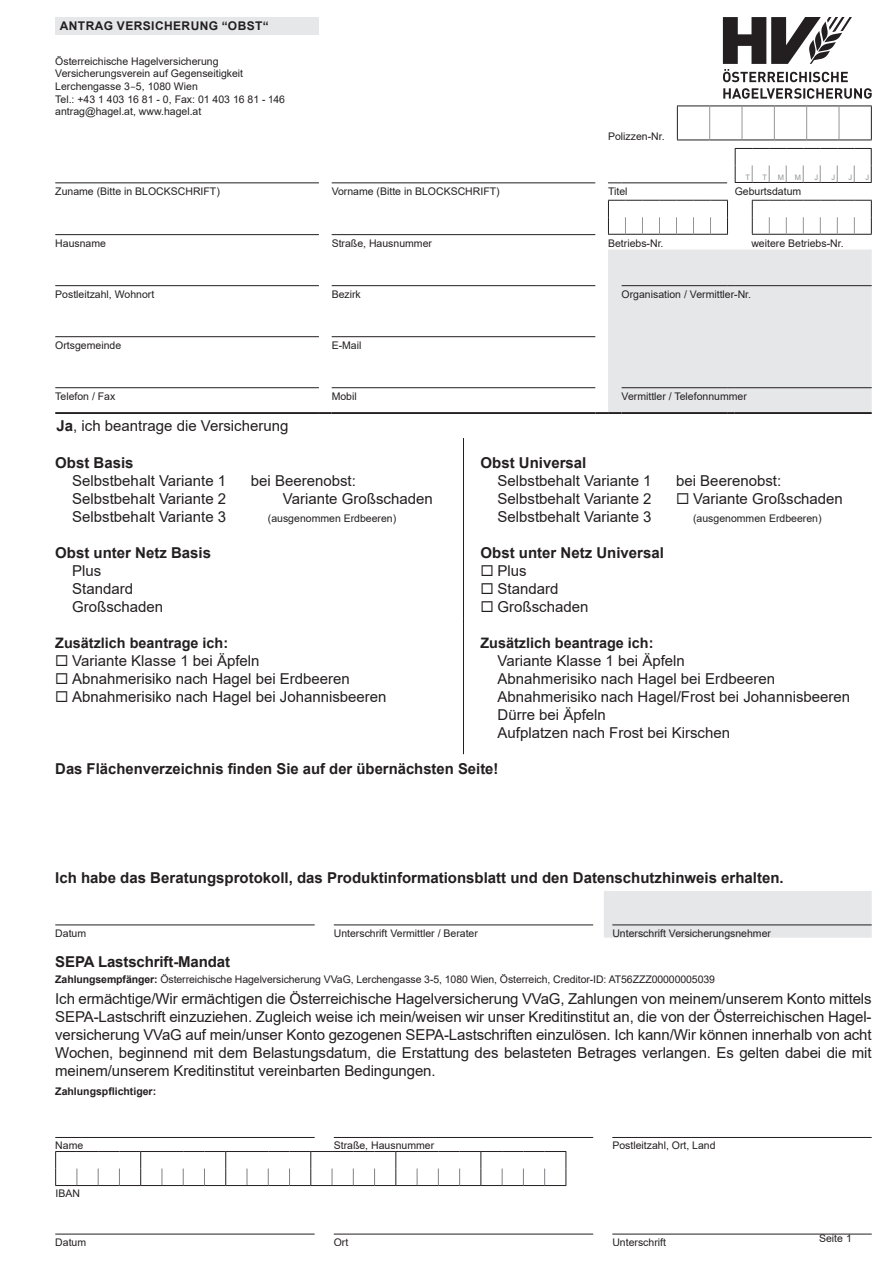
<style>
.page{position:relative;width:893px;height:1263px;background:#fff}
.page>*{position:absolute;margin:0;border:0;box-sizing:border-box;transform-origin:0 0}
.t1{font:15px/18px "Arial";color:#231f20}
.t2{font:700 15px "Arial";color:#231f20}
.t3{font:700 14.4px "Arial";color:#231f20}
.t4{font:700 12px "Arial";letter-spacing:.035em;color:#231f20}
.t5{font:10.5px/12.3px "Arial";color:#231f20}
.t6{font:700 10.5px "Arial";color:#231f20}
.t7{font:7.5px "Arial";color:#939598}
.s1{font-family:"DIN Pro"}
.s2{font-weight:700}
.s3{font-style:inherit}
</style>
<div class="page">
<hr style="left:677px;top:106px;width:33px;height:1px;background:#231f20">
<hr style="left:677px;top:106px;width:1px;height:34px;background:#231f20">
<hr style="left:710px;top:106px;width:32px;height:1px;background:#231f20">
<hr style="left:742px;top:106px;width:32px;height:1px;background:#231f20">
<hr style="left:774px;top:106px;width:33px;height:1px;background:#231f20">
<hr style="left:807px;top:106px;width:32px;height:1px;background:#231f20">
<hr style="left:839px;top:106px;width:33px;height:1px;background:#231f20">
<hr style="left:871px;top:106px;width:1px;height:34px;background:#231f20">
<hr style="left:677px;top:140px;width:33px;height:1px;background:#231f20">
<hr style="left:710px;top:140px;width:32px;height:1px;background:#231f20">
<hr style="left:742px;top:140px;width:32px;height:1px;background:#231f20">
<hr style="left:774px;top:140px;width:33px;height:1px;background:#231f20">
<hr style="left:807px;top:140px;width:32px;height:1px;background:#231f20">
<hr style="left:839px;top:140px;width:33px;height:1px;background:#231f20">
<hr style="left:709px;top:106px;width:1px;height:34px;background:#939598">
<hr style="left:742px;top:106px;width:1px;height:34px;background:#939598">
<hr style="left:774px;top:106px;width:1px;height:34px;background:#939598">
<hr style="left:806px;top:106px;width:1px;height:34px;background:#939598">
<hr style="left:839px;top:106px;width:1px;height:34px;background:#939598">
<svg style="left:723px;top:17px;width:149px;height:82px"></svg>
<hr style="left:55px;top:285px;width:264px;height:1px;background:#231f20">
<hr style="left:332px;top:285px;width:263px;height:1px;background:#231f20">
<hr style="left:55px;top:182px;width:264px;height:1px;background:#231f20">
<hr style="left:55px;top:234px;width:264px;height:1px;background:#231f20">
<hr style="left:55px;top:336px;width:264px;height:1px;background:#231f20">
<hr style="left:55px;top:387px;width:264px;height:1px;background:#231f20">
<hr style="left:332px;top:182px;width:263px;height:1px;background:#231f20">
<hr style="left:332px;top:234px;width:263px;height:1px;background:#231f20">
<hr style="left:332px;top:336px;width:263px;height:1px;background:#231f20">
<hr style="left:332px;top:387px;width:263px;height:1px;background:#231f20">
<svg style="left:608px;top:182px;width:14px;height:1px"></svg>
<hr style="left:622px;top:182px;width:105px;height:1px;background:#231f20">
<hr style="left:55px;top:412px;width:264px;height:2px;background:#231f20">
<svg style="left:319px;top:412px;width:13px;height:2px"></svg>
<hr style="left:332px;top:412px;width:263px;height:2px;background:#231f20">
<svg style="left:595px;top:249px;width:277px;height:165px;background:#e3e4e6"></svg>
<hr style="left:735px;top:412px;width:137px;height:2px;background:#231f20">
<svg style="left:735px;top:148px;width:137px;height:35px"></svg>
<svg style="left:608px;top:200px;width:120px;height:35px"></svg>
<svg style="left:752px;top:200px;width:120px;height:35px"></svg>
<div style="left:55px;top:17px;width:264px;height:17px;background:#e6e7e9"></div>
<div style="left:604px;top:891px;width:268px;height:47px;background:#e6e7e9"></div>
<hr style="left:334px;top:924px;width:259px;height:1px;background:#231f20">
<hr style="left:612px;top:924px;width:260px;height:1px;background:#231f20">
<hr style="left:55px;top:924px;width:260px;height:1px;background:#231f20">
<svg style="left:55px;top:1151px;width:512px;height:35px"></svg>
<hr style="left:334px;top:1137px;width:259px;height:1px;background:#231f20">
<hr style="left:612px;top:1137px;width:260px;height:1px;background:#231f20">
<hr style="left:55px;top:1137px;width:260px;height:1px;background:#231f20">
<hr style="left:334px;top:1234px;width:259px;height:1px;background:#231f20">
<hr style="left:612px;top:1234px;width:260px;height:1px;background:#231f20">
<hr style="left:55px;top:1234px;width:260px;height:1px;background:#231f20">
<hr style="left:463px;top:438px;width:1px;height:180px;background:#231f20">
<hr style="left:463px;top:618px;width:1px;height:136px;background:#231f20">
<p class="t4" style="left:60px;top:17px;width:211px">ANTRAG VERSICHERUNG “OBST“</p>
<p class="t5" style="left:55px;top:56px;width:231px">Österreichische Hagelversicherung Versicherungsverein auf Gegenseitigkeit Lerchengasse 3<span class="s1">–</span>5, 1080 Wien<br>Tel.: +43 1 403 16 81 - 0, Fax: 01 403 16 81 - 146 antrag@hagel.at, www.hagel.at</p>
<p class="t5" style="left:608px;top:130px;width:58px">Polizzen-Nr.</p>
<p class="t7" style="left:746px;top:173px;width:6px">T</p>
<p class="t7" style="left:763px;top:173px;width:6px">T</p>
<p class="t7" style="left:778px;top:173px;width:8px">M</p>
<p class="t7" style="left:795px;top:173px;width:8px">M</p>
<p class="t7" style="left:814px;top:173px;width:5px">J</p>
<p class="t7" style="left:831px;top:173px;width:5px">J</p>
<p class="t7" style="left:848px;top:173px;width:5px">J</p>
<p class="t7" style="left:865px;top:173px;width:5px">J</p>
<p class="t5" style="left:55px;top:185px;width:166px">Zuname (Bitte in BLOCKSCHRIFT)</p>
<p class="t5" style="left:332px;top:185px;width:170px">Vorname (Bitte in BLOCKSCHRIFT)</p>
<p class="t5" style="left:608px;top:185px;width:21px">Titel</p>
<p class="t5" style="left:735px;top:185px;width:68px">Geburtsdatum</p>
<p class="t5" style="left:55px;top:237px;width:52px">Hausname</p>
<p class="t5" style="left:332px;top:237px;width:102px">Straße, Hausnummer</p>
<p class="t5" style="left:608px;top:237px;width:57px">Betriebs-Nr.</p>
<p class="t5" style="left:751px;top:237px;width:94px">weitere Betriebs-Nr.</p>
<p class="t5" style="left:55px;top:288px;width:101px">Postleitzahl, Wohnort</p>
<p class="t5" style="left:332px;top:288px;width:31px">Bezirk</p>
<p class="t5" style="left:622px;top:288px;width:131px">Organisation / Vermittler-Nr.</p>
<p class="t5" style="left:55px;top:339px;width:67px">Ortsgemeinde</p>
<p class="t5" style="left:332px;top:339px;width:31px">E-Mail</p>
<p class="t5" style="left:55px;top:390px;width:62px">Telefon / Fax</p>
<p class="t5" style="left:332px;top:390px;width:27px">Mobil</p>
<p class="t5" style="left:622px;top:390px;width:127px">Vermittler / Telefonnummer</p>
<p class="t1" style="left:57px;top:416px;width:233px"><span class="s2">Ja</span>, ich beantrage die Versicherung</p>
<p class="t2" style="left:55px;top:452px;width:80px">Obst Basis</p>
<p class="t1" style="left:72px;top:472px;width:155px;text-align:justify">Selbstbehalt Variante 1<br>Selbstbehalt Variante 2<br><span class="s3">S</span>elbstbehalt Variante 3</p>
<p class="t1" style="left:72px;top:544px;width:140px;text-indent:-17px"><span class="s2">Obst unter Netz Basis<br></span><span class="s3">P</span>lus<br>Standard<br>Großschaden</p>
<p class="t1" style="left:283px;top:472px;width:151px;text-indent:-32px">bei Beerenobst:<br><span class="s3">V</span>ariante Großschaden</p>
<p class="t5" style="left:268px;top:512px;width:130px">(ausgenommen Erdbeeren)</p>
<p class="t2" style="left:480px;top:452px;width:107px">Obst Universal</p>
<p class="t1" style="left:497px;top:472px;width:155px;text-align:justify">Selbstbehalt Variante 1<br>Selbstbehalt Variante 2<br>Selbstbehalt Variante 3</p>
<p class="t2" style="left:480px;top:542px;width:185px">Obst unter Netz Universal</p>
<p class="t1" style="left:497px;top:562px;width:92px">Plus<br>Standard<br>Großschaden</p>
<p class="t1" style="left:693px;top:472px;width:151px;text-indent:-17px">bei Beerenobst:<br>Variante Großschaden</p>
<p class="t5" style="left:693px;top:512px;width:130px">(ausgenommen Erdbeeren)</p>
<p class="t3" style="left:55px;top:633px;width:174px">Zusätzlich beantrage ich:</p>
<p class="t1" style="left:72px;top:652px;width:316px">Variante Klasse 1 bei Äpfeln<br>Abnahmerisiko nach Hagel bei Erdbeeren<br>Abnahmerisiko nach Hagel bei Johannisbeeren</p>
<p class="t3" style="left:480px;top:633px;width:174px">Zusätzlich beantrage ich:</p>
<p class="t1" style="left:497px;top:652px;width:354px">Variante Klasse 1 bei Äpfeln<br>Abnahmerisiko nach Hagel bei Erdbeeren Abnahmerisiko nach Hagel/Frost bei Johannisbeeren Dürre bei Äpfeln<br>Aufplatzen nach Frost bei Kirschen</p>
<p class="t2" style="left:55px;top:758px;width:445px">Das Flächenverzeichnis finden Sie auf der übernächsten Seite!</p>
<p class="t2" style="left:55px;top:867px;width:730px">Ich habe das Beratungsprotokoll, das Produktinformationsblatt und den Datenschutzhinweis erhalten.</p>
<p class="t5" style="left:55px;top:927px;width:32px">Datum</p>
<p class="t5" style="left:334px;top:927px;width:146px">Unterschrift Vermittler / Berater</p>
<p class="t5" style="left:612px;top:927px;width:160px">Unterschrift Versicherungsnehmer</p>
<p class="t2" style="left:55px;top:951px;width:176px">SEPA Lastschrift-Mandat</p>
<p class="t5" style="left:55px;top:973px;width:661px"><span class="s2">Zahlungsempfänger:</span> Österreichische Hagelversicherung VVaG, Lerchengasse 3-5, 1080 Wien, Österreich, Creditor-ID: AT56ZZZ00000005039</p>
<p class="t1" style="left:55px;top:989px;width:818px;text-align:justify">Ich ermächtige/Wir ermächtigen die Österreichische Hagelversicherung VVaG, Zahlungen von meinem/unserem Konto mittels SEPA-Lastschrift einzuziehen. Zugleich weise ich mein/weisen wir unser Kreditinstitut an, die von der Österreichischen Hagel&shy;versicherung VVaG auf mein/unser Konto gezogenen SEPA-Lastschriften einzulösen. Ich kann/Wir können innerhalb von acht Wochen, beginnend mit dem Belastungsdatum, die Erstattung des belasteten Betrages verlangen. Es gelten dabei die mit meinem/unserem Kreditinstitut vereinbarten Bedingungen.</p>
<p class="t6" style="left:55px;top:1084px;width:102px">Zahlungspflichtiger:</p>
<p class="t5" style="left:55px;top:1139px;width:30px">Name</p>
<p class="t5" style="left:334px;top:1139px;width:102px">Straße, Hausnummer</p>
<p class="t5" style="left:612px;top:1139px;width:105px">Postleitzahl, Ort, Land</p>
<p class="t5" style="left:56px;top:1187px;width:26px">IBAN</p>
<p class="t5" style="left:55px;top:1236px;width:32px">Datum</p>
<p class="t5" style="left:334px;top:1236px;width:16px">Ort</p>
<p class="t5" style="left:612px;top:1236px;width:55px">Unterschrift</p>
<p class="t5" style="left:819px;top:1232px;width:34px">Seite 1</p>
</div>
